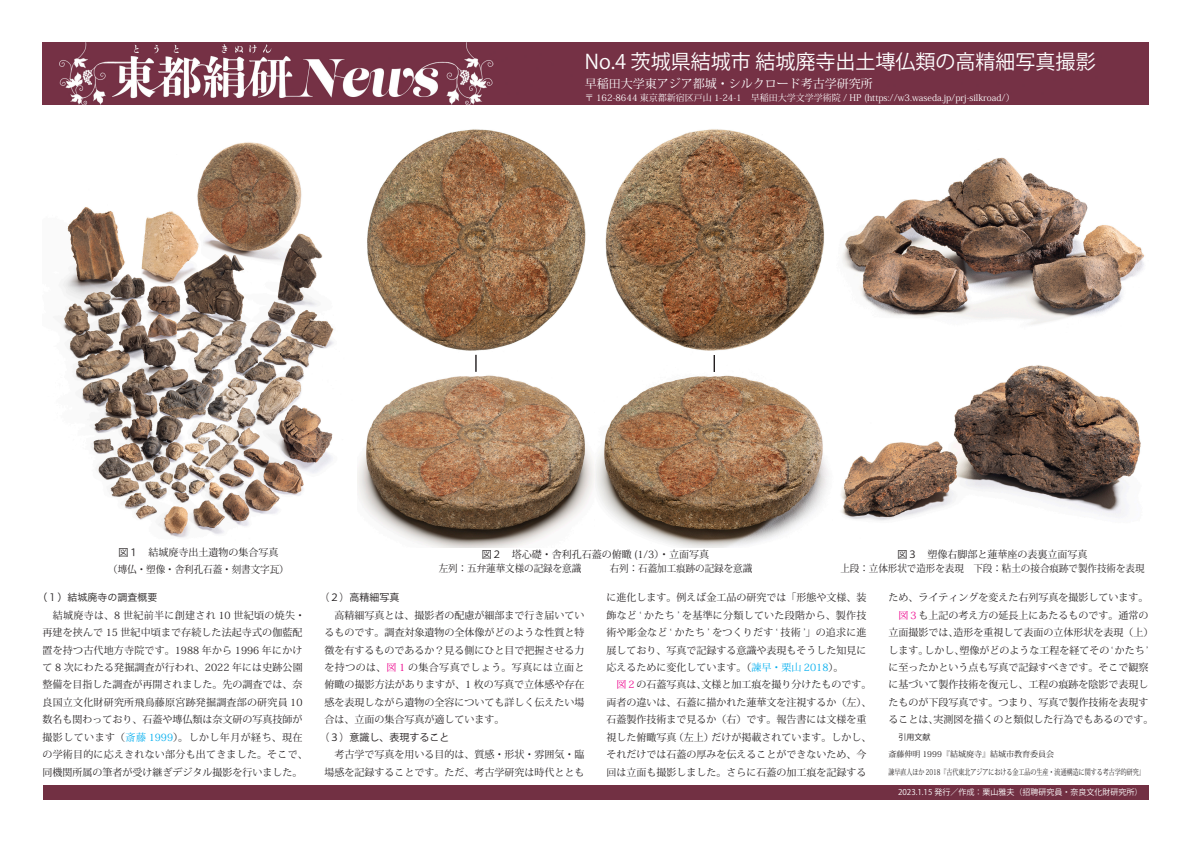
<style>
.page{position:relative;width:1191px;height:842px;background:#fff}
.page>*{position:absolute;margin:0;border:0;box-sizing:border-box;transform-origin:0 0}
.t1{font:20px "Koz Go Pr 6 N";color:#fff}
.t2{font:12px "Koz Min Pr 6 N";color:#fff}
.t3{font:10px/17.4px "Koz Min Pr 6 N";color:#231f20;text-align:center}
.t4{font:10px "Koz Min Pr 6 N";letter-spacing:.02em;color:#231f20}
.t5{font:10px "Koz Min Pr 6 N";letter-spacing:.025em;color:#231f20}
.t6{font:10px "Koz Go Pro";color:#231f20}
.t7{font:10px "Hira Kaku Pro N W3";color:#231f20}
.t8{font:9px "Koz Min Pr 6 N";color:#fff}
.t9{font:8px/17.4px "Koz Min Pr 6 N";color:#231f20}
.t10{font:8px "Koz Go Pr 6 N";color:#fff}
.t11{font:8px "Koz Go Pro";color:#231f20}
.s1{font-family:"Koz Go Pr 6 N"}
.s2{color:#00aeef}
.s3{color:#ed028c}
</style>
<div class="page">
<img style="left:43px;top:43px;width:1105px;height:62px">
<div style="left:43px;top:785px;width:1105px;height:14px;background:#723043"></div>
<img style="left:62px;top:142px;width:272px;height:396px">
<img style="left:357px;top:129px;width:472px;height:418px">
<img style="left:841px;top:157px;width:303px;height:364px">
<svg style="left:475px;top:355px;width:1px;height:17px"></svg>
<svg style="left:713px;top:355px;width:2px;height:17px"></svg>
<h1 class="t1" style="left:585px;top:50px;width:512px">No.4 茨城県結城市結城廃寺出土塼仏類の高精細写真撮影</h1>
<p class="t2" style="left:585px;top:77px;width:289px">早稲田大学東アジア都城・シルクロード考古学研究所</p>
<p class="t8" style="left:585px;top:92px;width:431px">〒 162-8644 東京都新宿区戸山 1-24-1　早稲田大学文学学術院 / HP (https://w3.waseda j p. /prj-silkroad (/</p>
<p class="t3" style="left:108px;top:543px;width:182px"><span class="s1">図１　</span>結城廃寺出土遺物の集合写真<br>（塼仏・塑像・舎利孔石蓋・刻書文字瓦(</p>
<p class="t7" style="left:38px;top:589px;width:122px">（１）結城廃寺の調査概要</p>
<p class="t3" style="left:43px;top:606px;width:267px;text-align:left">　結城廃寺は、8 世紀前半に創建され 10 世紀頃の焼失・再建を挟んで 15 世紀中頃まで存続した法起寺式の伽藍配置を持つ古代地方寺院です。1988 年から 1996 年にかけて 8 次にわたる発掘調査が行われ、2022 年には史跡公園整備を目指した調査が再開されました。先の調査では、奈良国立文化財研究所飛鳥藤原宮跡発掘調査部の研究員 10数名も関わっており、石蓋や塼仏類は奈文研の写真技師が撮影しています（<span class="s2">斎藤 1999</span>）。しかし年月が経ち、現在の学術目的に応えきれない部分も出てきました。そこで、同機関所属の筆者が受け継ぎデジタル撮影を行いました。</p>
<p class="t3" style="left:439px;top:548px;width:315px;line-height:14.2px"><span class="s1">図２　</span>塔心礎・舎利孔石蓋の俯瞰 (1/3）・立面写真<br>左列：五弁蓮華文様の記録を意識　　　右列：石蓋加工痕跡の記録を意識</p>
<p class="t3" style="left:840px;top:547px;width:305px;line-height:14.2px"><span class="s1">図３　</span>塑像右脚部と蓮華座の表裏立面写真<br>上段：立体形状で造形を表現　下段：粘土の接合痕跡で製作技術を表現</p>
<p class="t6" style="left:319px;top:591px;width:81px">（２）高精細写真</p>
<p class="t3" style="left:324px;top:606px;width:261px;text-align:justify">　高精細写真とは、撮影者の配慮が細部まで行き届いているものです。調査対象遺物の全体像がどのような性質と特徴を有するものであるか？見る側にひと目で把握させる力を持つのは、<span class="s3">図 1</span> の集合写真でしょう。写真には立面と俯瞰の撮影方法がありますが、1 枚の写真で立体感や存在感を表現しながら遺物の全容についても詳しく伝えたい場合は、立面の集合写真が適しています。</p>
<p class="t6" style="left:319px;top:730px;width:131px">（３）意識し、表現すること</p>
<p class="t3" style="left:324px;top:746px;width:261px;text-align:left">　考古学で写真を用いる目的は、質感・形状・雰囲気・臨場感を記録することです。ただ、考古学研究は時代ととも</p>
<p class="t3" style="left:606px;top:589px;width:261px">に進化します。例えば金工品の研究では「形態や文様、装</p>
<p class="t5" style="left:606px;top:609px;width:261px">飾など ‘ かたち ’ を基準に分類していた段階から、製作技</p>
<p class="t4" style="left:606px;top:627px;width:262px">術や彫金など ‘ かたち ’ をつくりだす ‘ 技術 ’」の追求に進</p>
<p class="t3" style="left:606px;top:641px;width:261px">展しており、写真で記録する意識や表現もそうした知見に</p>
<p class="t3" style="left:606px;top:659px;width:239px">応えるために変化しています。（<span class="s2">諫早・栗山 2018</span> 。(</p>
<p class="t3" style="left:701px;top:676px;width:171px">文様と加工痕を撮り分けたものです。</p>
<p class="t3" style="left:616px;top:676px;width:91px"><span class="s3">図２</span>の石蓋写真は、</p>
<p class="t3" style="left:606px;top:694px;width:266px">両者の違いは、石蓋に描かれた蓮華文を注視するか（左、(</p>
<p class="t3" style="left:606px;top:711px;width:261px">石蓋製作技術まで見るか（右）です。報告書には文様を重</p>
<p class="t3" style="left:711px;top:728px;width:161px">だけが掲載されています。しかし、</p>
<p class="t3" style="left:674px;top:728px;width:41px">（左上）</p>
<p class="t3" style="left:606px;top:728px;width:261px;text-align:left">視した俯瞰写真<br>それだけでは石蓋の厚みを伝えることができないため、今回は立面も撮影しました。さらに石蓋の加工痕を記録する</p>
<p class="t3" style="left:888px;top:589px;width:261px">ため、ライティングを変えた右列写真を撮影しています。</p>
<p class="t3" style="left:898px;top:606px;width:251px"><span class="s3">図３</span>も上記の考え方の延長上にあたるものです。通常の</p>
<p class="t3" style="left:953px;top:624px;width:201px">造形を重視して表面の立体形状を表現（上(</p>
<p class="t3" style="left:888px;top:624px;width:71px">立面撮影では、</p>
<p class="t3" style="left:959px;top:641px;width:190px">塑像がどのような工程を経てその‘かたち ‘</p>
<p class="t3" style="left:888px;top:641px;width:41px">します。</p>
<p class="t3" style="left:888px;top:659px;width:261px">に至ったかという点も写真で記録すべきです。そこで観察</p>
<p class="t3" style="left:888px;top:676px;width:261px">に基づいて製作技術を復元し、工程の痕跡を陰影で表現し</p>
<p class="t3" style="left:888px;top:694px;width:261px">たものが下段写真です。つまり、写真で製作技術を表現す</p>
<p class="t3" style="left:933px;top:711px;width:221px">実測図を描くのと類似した行為でもあるのです。</p>
<p class="t3" style="left:924px;top:641px;width:41px">しかし、</p>
<p class="t3" style="left:888px;top:711px;width:51px">ることは、</p>
<p class="t11" style="left:898px;top:732px;width:33px">引用文献</p>
<p class="t9" style="left:888px;top:746px;width:258px">斎藤伸明 1999『結城廃寺』結城市教育委員会<br>諫早直人ほか 2018『古代東北アジアにおける金工品の生産・流通構造に関する考古学的研究『</p>
<p class="t10" style="left:898px;top:788px;width:246px">2023.1.15 発行／作成：栗山雅夫（招聘研究員・奈良文化財研究所(</p>
</div>
